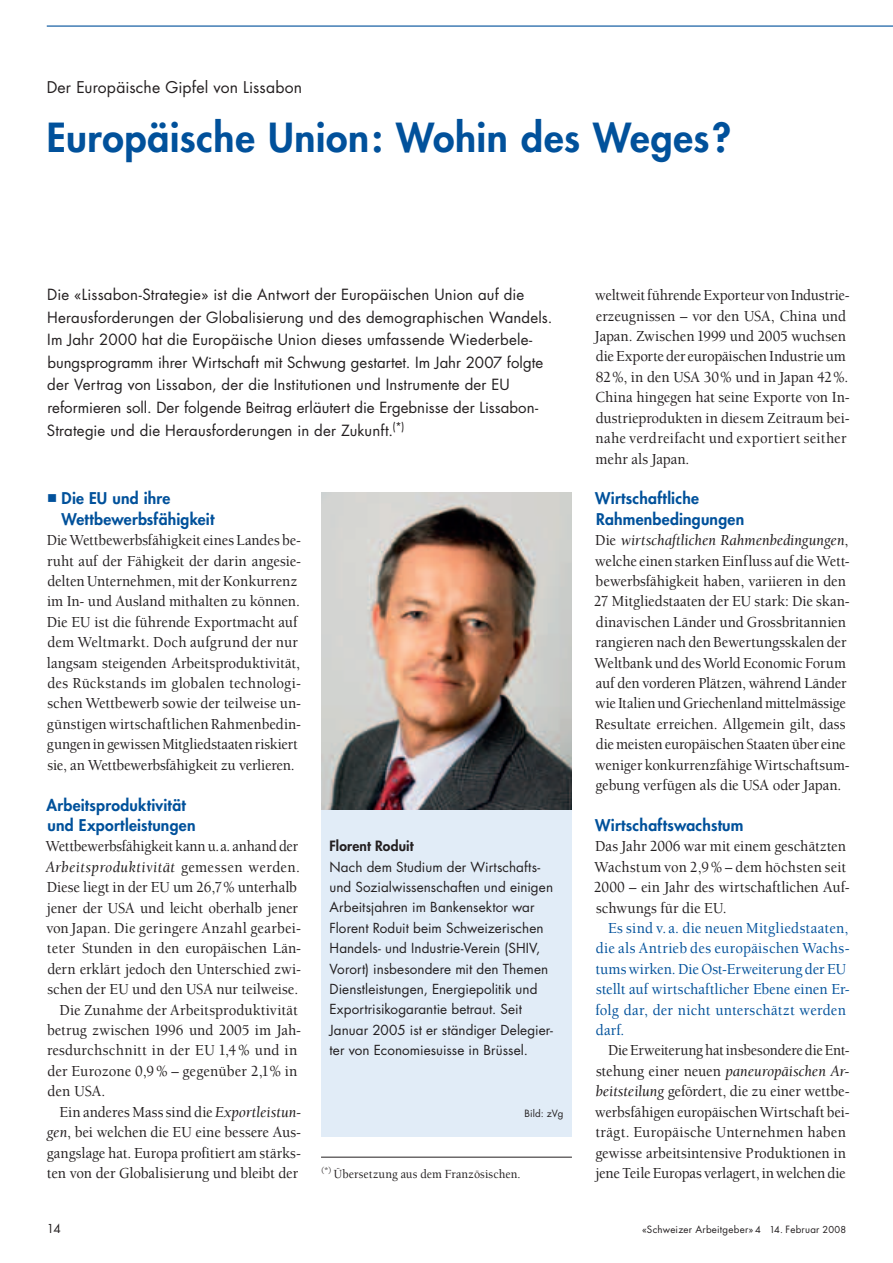
<style>
.page{position:relative;width:893px;height:1263px;background:#fff}
.page>*{position:absolute;margin:0;border:0;box-sizing:border-box;transform-origin:0 0}
.t1{font:800 39px "Futura Std";letter-spacing:.015em;color:#01519b}
.t2{font:500 15.75px/20.4px "Berkeley Std";letter-spacing:-.005em;color:#231f20;scale:.94 1}
.t3{font:500 15.75px/20.4px "Berkeley Std";letter-spacing:-.005em;color:#231f20;scale:.93 1}
.t4{font:500 15.75px/20.4px "Berkeley Std";letter-spacing:-.005em;color:#231f20;scale:.92 1}
.t5{font:500 15.75px/20.4px "Berkeley Std";letter-spacing:.01em;color:#01519b;scale:.94 1}
.t6{font:800 15.75px/20.4px "Futura Std";letter-spacing:.015em;color:#01519b}
.t7{font:italic 15.75px "Berkeley Std";letter-spacing:.03em;color:#231f20}
.t8{font:500 15.75px "Berkeley Std";letter-spacing:.015em;color:#231f20;scale:.94 1}
.t9{font:500 15.75px "Berkeley Std";letter-spacing:.02em;color:#231f20;scale:.94 1}
.t10{font:15.75px "Futura Std";letter-spacing:.01em;color:#231f20}
.t11{font:15px/22.5px "Futura Std";letter-spacing:.01em;color:#231f20}
.t12{font:800 13.8px "Futura Std";letter-spacing:.01em;color:#231f20}
.t13{font:13.5px/20.4px "Futura Std";letter-spacing:.005em;color:#231f20}
.t14{font:500 12.75px "Berkeley Std";letter-spacing:.01em;color:#231f20;scale:.94 1}
.t15{font:12px "Futura Std";color:#231f20}
.t16{font:9.75px "Futura Std";letter-spacing:.025em;color:#231f20}
.s1{font-weight:500;font-style:normal}
.s2{font-weight:400;font-style:italic}
.s3{font-size:9.3px}
</style>
<div class="page">
<hr style="left:47px;top:26px;width:846px;height:1px;background:#01519b">
<img style="left:321px;top:493px;width:251px;height:317px">
<div style="left:321px;top:810px;width:251px;height:327px;background:#e1ecf7"></div>
<hr style="left:321px;top:1157px;width:251px;height:1px;background:#231f20">
<p class="t10" style="left:47px;top:79px;width:257px">Der Europäische Gipfel von Lissabon</p>
<h1 class="t1" style="left:47px;top:119px;width:686px">Europäische Union: Wohin des Weges?</h1>
<p class="t11" style="left:47px;top:285px;width:507px">Die «Lissabon-Strategie» ist die Antwort der Europäischen Union auf die Herausforderungen der Globalisierung und des demographischen Wandels.<br>Im Jahr 2000 hat die Europäische Union dieses umfassende Wiederbele&shy;bungsprogramm ihrer Wirtschaft mit Schwung gestartet. Im Jahr 2007 folg te der Vertrag von Lissabon, der die Institutionen und Instrumente der EU reformieren soll. Der folgende Beitrag erläutert die Ergebnisse der Lissabon-Strategie und die Herausforderungen in der Zukunft.<sup>(*)</sup></p>
<p class="t6" style="left:62px;top:490px;width:154px;text-indent:-15px">■ Die EU und ihre<br>Wettbewerbsfähigkeit</p>
<p class="t3" style="left:47px;top:531px;width:275px">Die Wettbewerbsfähigkeit eines Landes be&shy;ruht auf der Fähigkeit der darin angesie&shy;delten Unternehmen, mit der Konkurrenz im In- und Ausland mithalten zu können.<br>Die EU ist die führende Exportmacht auf dem Weltmarkt. Doch aufgrund der nur langsam steigenden Arbeitsproduktivität, des Rückstands im globalen technologi&shy;schen Wettbewerb sowie der teilweise un&shy;günstigen wirtschaftlichen Rahmenbedin&shy;gungen in gewissen Mitgliedstaaten riskiert sie, an Wettbewerbsfähigkeit zu verlieren.</p>
<p class="t6" style="left:47px;top:796px;width:150px">Arbeitsproduktivität und Exportleistungen</p>
<p class="t4" style="left:46px;top:837px;width:276px">Wettbewerbsfähigkeit kann u. a. anhand der</p>
<p class="t7" style="left:46px;top:860px;width:256px">Arbeits produktivität <span class="s1">gemessen werden.</span></p>
<p class="t2" style="left:47px;top:878px;width:268px">Die se liegt in der EU um 26,7 % unterhalb</p>
<p class="t2" style="left:47px;top:898px;width:269px">jener der USA und leicht oberhalb jener</p>
<p class="t8" style="left:46px;top:922px;width:272px">von Japan. Die geringere Anzahl gearbei-</p>
<p class="t2" style="left:47px;top:939px;width:272px">teter Stunden in den europäischen Län-</p>
<p class="t2" style="left:47px;top:960px;width:271px">dern erklärt jedoch den Unterschied zwi-</p>
<p class="t2" style="left:48px;top:980px;width:268px">schen der EU und den USA nur teilweise.</p>
<p class="t2" style="left:59px;top:1001px;width:255px">Die Zunahme der Arbeitsproduktivität</p>
<p class="t2" style="left:47px;top:1021px;width:272px">be trug zwischen 1996 und 2005 im Jah-</p>
<p class="t9" style="left:47px;top:1044px;width:268px">resdurchschnitt in der EU 1,4 % und in</p>
<p class="t2" style="left:47px;top:1062px;width:268px">der Euro zone 0,9 % – gegenüber 2,1 % in</p>
<p class="t2" style="left:47px;top:1082px;width:63px">den USA.</p>
<p class="t2" style="left:59px;top:1103px;width:259px">Ein anderes Mass sind die <span class="s2">Exportleistun-</span></p>
<p class="t2" style="left:47px;top:1123px;width:272px"><span class="s2">gen</span>, bei welchen die EU eine bessere Aus-</p>
<p class="t2" style="left:47px;top:1143px;width:272px">gangslage hat. Europa profitiert am stärks-</p>
<p class="t2" style="left:47px;top:1164px;width:269px">ten von der Globalisierung und bleibt der</p>
<p class="t12" style="left:330px;top:839px;width:86px">Florent Roduit</p>
<p class="t13" style="left:330px;top:857px;width:225px">Nach dem Studium der Wirtschafts&shy;und Sozialwissenschaften und einigen Arbeitsjahren im Bankensektor war Florent Roduit beim Schweizerischen Handels- und Industrie-Verein (SHIV, Vorort) insbesondere mit den Themen Dienstleistungen, Energiepolitik und Exportrisikogarantie betraut. Seit Januar 2005 ist er ständiger Delegier&shy;ter von Economiesuisse in Brüssel.</p>
<p class="t16" style="left:524px;top:1108px;width:40px">Bild: zVg</p>
<p class="t14" style="left:321px;top:1169px;width:214px"><sup>(*)</sup> Übersetzung aus dem Französischen.</p>
<p class="t2" style="left:595px;top:286px;width:272px">weltweit führende Exporteur von Industrie&shy;erzeugnissen – vor den USA, China und Japan. Zwischen 1999 und 2005 wuchsen die Exporte der europäischen Industrie um 82 %, in den USA 30 % und in Japan 42 %.<br>China hingegen hat seine Exporte von In&shy;dustrieprodukten in diesem Zeitraum bei&shy;nahe verdreifacht und exportiert seither mehr als Japan.</p>
<p class="t6" style="left:595px;top:490px;width:151px">Wirtschaftliche<br>Rahmenbedingungen</p>
<p class="t2" style="left:594px;top:531px;width:273px">Die <span class="s2">wirtschaftlichen Rahmenbedingungen</span>, welche einen starken Einfluss auf die Wett&shy;bewerbsfähigkeit haben, variieren in den 27 Mitgliedstaaten der EU stark: Die skan&shy;dinavischen Länder und Grossbritannien rangieren nach den Bewertungsskalen der Weltbank und des World Economic Forum auf den vorderen Plätzen, während Länder wie Italien und Griechenland mittelmässi ge Resultate erreichen. Allgemein gilt, dass die meisten europäischen Staaten über eine weniger konkurrenzfähige Wirtschaftsum&shy;gebung verfügen als die USA oder Japan.</p>
<p class="t6" style="left:595px;top:816px;width:150px">Wirtschaftswachstum</p>
<p class="t2" style="left:594px;top:837px;width:273px">Das Jahr 2006 war mit einem geschätzten Wachstum von 2,9 % – dem höchsten seit 2000 – ein Jahr des wirtschaftlichen Auf&shy;schwungs für die EU.</p>
<p class="t5" style="left:595px;top:919px;width:272px;text-indent:13px">Es sind v. a. die neuen Mitgliedstaaten, die als Antrieb des europäischen Wachs&shy;tums wirken. Die Ost-Erweiterung der EU stellt auf wirtschaftlicher Ebene einen Er&shy;folg dar, der nicht unterschätzt werden darf.</p>
<p class="t4" style="left:595px;top:1041px;width:278px;text-indent:13px">Die Erweiterung hat insbesondere die Ent&shy;stehung einer neuen <span class="s2">paneuropäischen Ar&shy;beitsteilung</span> gefördert, die zu einer wettbe&shy;werbsfähigen europäischen Wirtschaft bei&shy;trägt. Europäische Unternehmen haben ge wisse arbeitsintensive Produktionen in jene Teile Europas verlagert, in welchen die</p>
<p class="t15" style="left:47px;top:1223px;width:15px">14</p>
<p class="t16" style="left:642px;top:1225px;width:206px">«Schweizer Arbeitgeber» <span class="s3">4 14.</span> Februar <span class="s3">2008</span></p>
</div>
